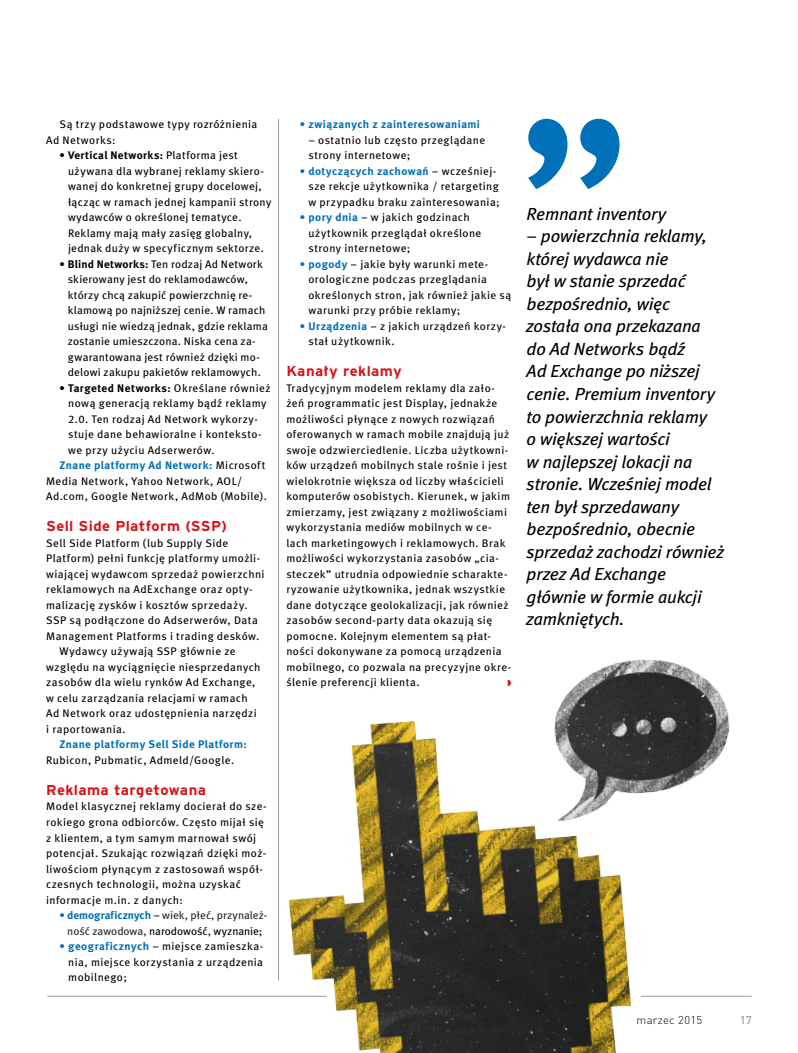
<style>
.page{position:relative;width:798px;height:1053px;background:#fff}
.page>*{position:absolute;margin:0;border:0;box-sizing:border-box;transform-origin:0 0}
.t1{font:italic 17.5px/22.5px "Meta Book CELF";letter-spacing:-.01em;color:#000}
.t2{font:700 14.38px "Interstate PL";letter-spacing:.025em;color:#d5161c}
.t3{font:300 11.25px "DINPL";letter-spacing:.025em;color:#000}
.t4{font:500 11.25px "DINPL";color:#9c9e9f}
.t5{font:11px/15.5px "Meta Book CELF";letter-spacing:.035em;color:#000}
.t6{font:11px/15.5px "Meta Book CELF";letter-spacing:.015em;color:#000}
.t7{font:11px "Meta Bold CELF";letter-spacing:.035em;color:#0070b8}
.t8{font:11px/15.5px "Meta Book CELF";color:#252525;text-align:center}
.t9{font:11px "Meta Bold CELF";letter-spacing:.035em;color:#000}
.s1{font-family:"Meta Book CELF"}
.s2{font-family:"Meta Bold CELF"}
.s3{font-family:"Meta Book CELF";color:#000}
.s4{font-family:"Meta Bold CELF";color:#0070b8}
.s5{color:#000}
</style>
<div class="page">
<hr style="left:47px;top:995px;width:279px;height:1px;background:#9c9e9f">
<hr style="left:640px;top:995px;width:111px;height:1px;background:#9c9e9f">
<hr style="left:278px;top:119px;width:1px;height:861px;background:#9c9e9f">
<svg style="left:528px;top:119px;width:91px;height:70px"></svg>
<img style="left:267px;top:721px;width:384px;height:331px">
<img style="left:526px;top:659px;width:204px;height:180px">
<p class="t5" style="left:46px;top:117px;width:213px;text-indent:14px">Są trzy podstawowe typy rozróżnienia<br>Ad Networks:</p>
<p class="t9" style="left:60px;top:148px;width:180px">• Vertical Networks: <span class="s1">Platforma jest</span></p>
<p class="t5" style="left:68px;top:163px;width:205px">używana dla wybranej reklamy skiero&shy;wanej do konkretnej grupy docelowej, łącząc w ramach jednej kampanii strony wydawców o określonej tematyce.<br>Reklamy mają mały zasięg globalny, jednak duży w specyficznym sektorze.</p>
<p class="t6" style="left:68px;top:256px;width:201px;text-indent:-8px"><span class="s2">• Blind Networks:</span> Ten rodzaj Ad Network skierowany jest do reklamodawców, którzy chcą zakupić powierzchnię re&shy;klamową po najniższej cenie. W ramach usługi nie wiedzą jednak, gdzie reklama zostanie umieszczona. Niska cena za&shy;gwarantowana jest również dzięki mo&shy;delowi zakupu pakietów reklamowych.</p>
<p class="t9" style="left:60px;top:381px;width:212px">• Targeted Networks: <span class="s1">Określane również</span></p>
<p class="t5" style="left:68px;top:396px;width:200px">nową generacją reklamy bądź reklamy 2.0. Ten rodzaj Ad Network wykorzy&shy;stuje dane behawioralne i konteksto&shy;we przy użyciu Adserwerów.</p>
<p class="t7" style="left:60px;top:458px;width:207px">Znane platformy Ad Network: <span class="s3">Microsoft</span></p>
<p class="t5" style="left:46px;top:473px;width:222px">Media Network, Yahoo Network, AOL/<br>Ad.com, Google Network, AdMob (Mobile).</p>
<h2 class="t2" style="left:46px;top:518px;width:182px">Sell Side Platform (SSP)</h2>
<p class="t5" style="left:46px;top:535px;width:184px">Sell Side Platform (lub Supply Side</p>
<p class="t5" style="left:46px;top:551px;width:215px">Platform) pełni funkcję platformy umożli-</p>
<p class="t5" style="left:46px;top:566px;width:220px">wiającej wydawcom sprzedaż powierzchni</p>
<p class="t5" style="left:46px;top:582px;width:208px">reklamowych na AdExchange oraz opty-</p>
<p class="t5" style="left:46px;top:597px;width:203px">malizację zysków i kosztów sprzedaży.</p>
<p class="t5" style="left:46px;top:613px;width:213px">SSP są podłączone do Adserwerów, Data</p>
<p class="t5" style="left:46px;top:628px;width:215px">Management Platforms i trading desków.</p>
<p class="t5" style="left:60px;top:644px;width:177px">Wydawcy używają SSP głównie ze</p>
<p class="t5" style="left:46px;top:659px;width:216px">względu na wyciągnięcie niesprzedanych</p>
<p class="t5" style="left:46px;top:675px;width:211px">zasobów dla wielu rynków Ad Exchange,</p>
<p class="t5" style="left:46px;top:690px;width:203px">w celu zarządzania relacjami w ramach</p>
<p class="t5" style="left:46px;top:706px;width:212px">Ad Network oraz udostępnienia narzędzi</p>
<p class="t5" style="left:46px;top:721px;width:81px">i raportowania.</p>
<p class="t7" style="left:60px;top:737px;width:189px">Znane platformy Sell Side Platform:</p>
<p class="t5" style="left:46px;top:752px;width:189px">Rubicon, Pubmatic, Admeld/Google.</p>
<h2 class="t2" style="left:46px;top:781px;width:161px">Reklama targetowana</h2>
<p class="t5" style="left:46px;top:799px;width:222px">Model klasycznej reklamy docierał do sze&shy;rokiego grona odbiorców. Często mijał się z klientem, a tym samym marnował swój potencjał. Szukając rozwiązań dzięki moż&shy;liwościom płynącym z zastosowań współ&shy;czesnych technologii, można uzyskać informacje m.in. z danych:</p>
<p class="t8" style="left:60px;top:907px;width:209px"><span class="s4">• demograficznych</span> <span class="s5">–</span> wiek, płeć, przynależ&shy;ność zawodowa, <span class="s5">narodowość</span>, <span class="s5">wyznanie;</span></p>
<p class="t5" style="left:68px;top:938px;width:196px;text-align:justify;text-indent:-9px"><span class="s4">• geograficznych</span> – miejsce zamieszka&shy;nia, miejsce korzystania z urządzenia mobilnego;</p>
<p class="t7" style="left:300px;top:117px;width:181px">• związanych z zainteresowaniami</p>
<p class="t5" style="left:308px;top:132px;width:178px">– ostatnio lub często przeglądane strony internetowe;</p>
<p class="t7" style="left:300px;top:164px;width:198px">• dotyczących zachowań <span class="s3">– wcześniej-</span></p>
<p class="t5" style="left:308px;top:179px;width:193px">sze rekcje użytkownika / retargeting w przypadku braku zainteresowania;</p>
<p class="t5" style="left:308px;top:210px;width:174px;text-indent:-9px"><span class="s4">• pory dnia</span> – w jakich godzinach użytkownik przeglądał określone strony internetowe;</p>
<p class="t5" style="left:308px;top:256px;width:204px;text-indent:-9px"><span class="s4">• pogody</span> – jakie były warunki mete&shy;orologiczne podczas przeglądania określonych stron, jak również jakie są warunki przy próbie reklamy;</p>
<p class="t5" style="left:308px;top:318px;width:199px;text-indent:-9px"><span class="s4">• Urządzenia</span> – z jakich urządzeń korzy&shy;stał użytkownik.</p>
<h2 class="t2" style="left:286px;top:363px;width:117px">Kanały reklamy</h2>
<p class="t5" style="left:286px;top:380px;width:226px">Tradycyjnym modelem reklamy dla zało&shy;żeń programmatic jest Display, jednakże możliwości płynące z nowych rozwiązań oferowanych w ramach mobile znajdują już swoje odzwierciedlenie. Liczba użytkowni&shy;ków urządzeń mobilnych stale rośnie i jest wielokrotnie większa od liczby właścicieli komputerów osobistych. Kierunek, w jakim zmierzamy, jest związany z możliwościami wykorzystania mediów mobilnych w ce&shy;lach marketingowych i reklamowych. Brak możliwości wykorzystania zasobów „cia&shy;steczek” utrudnia odpowiednie scharakte&shy;ryzowanie użytkownika, jednak wszystkie dane dotyczące geolokalizacji, jak również zasobów second-party data okazują się pomocne. Kolejnym elementem są płat&shy;ności dokonywane za pomocą urządzenia mobilnego, co pozwala na precyzyjne okre&shy;ślenie preferencji klienta.</p>
<h1 class="t1" style="left:526px;top:203px;width:141px">Remnant inventory</h1>
<p class="t1" style="left:526px;top:225px;width:199px">– powierzchnia reklamy, której wydawca nie<br>był w stanie sprzedać bezpośrednio, więc została ona przekazana do Ad Networks bądź<br>Ad Exchange po niższej cenie. Premium inventory to powierzchnia reklamy<br>o większej wartości<br>w najlepszej lokacji na stronie. Wcześniej model ten był sprzedawany bezpośrednio, obecnie sprzedaż zachodzi również przez Ad Exchange głównie w formie aukcji zamkniętych.</p>
<p class="t3" style="left:636px;top:1012px;width:67px">marzec 2015</p>
<p class="t4" style="left:739px;top:1012px;width:13px">17</p>
</div>
